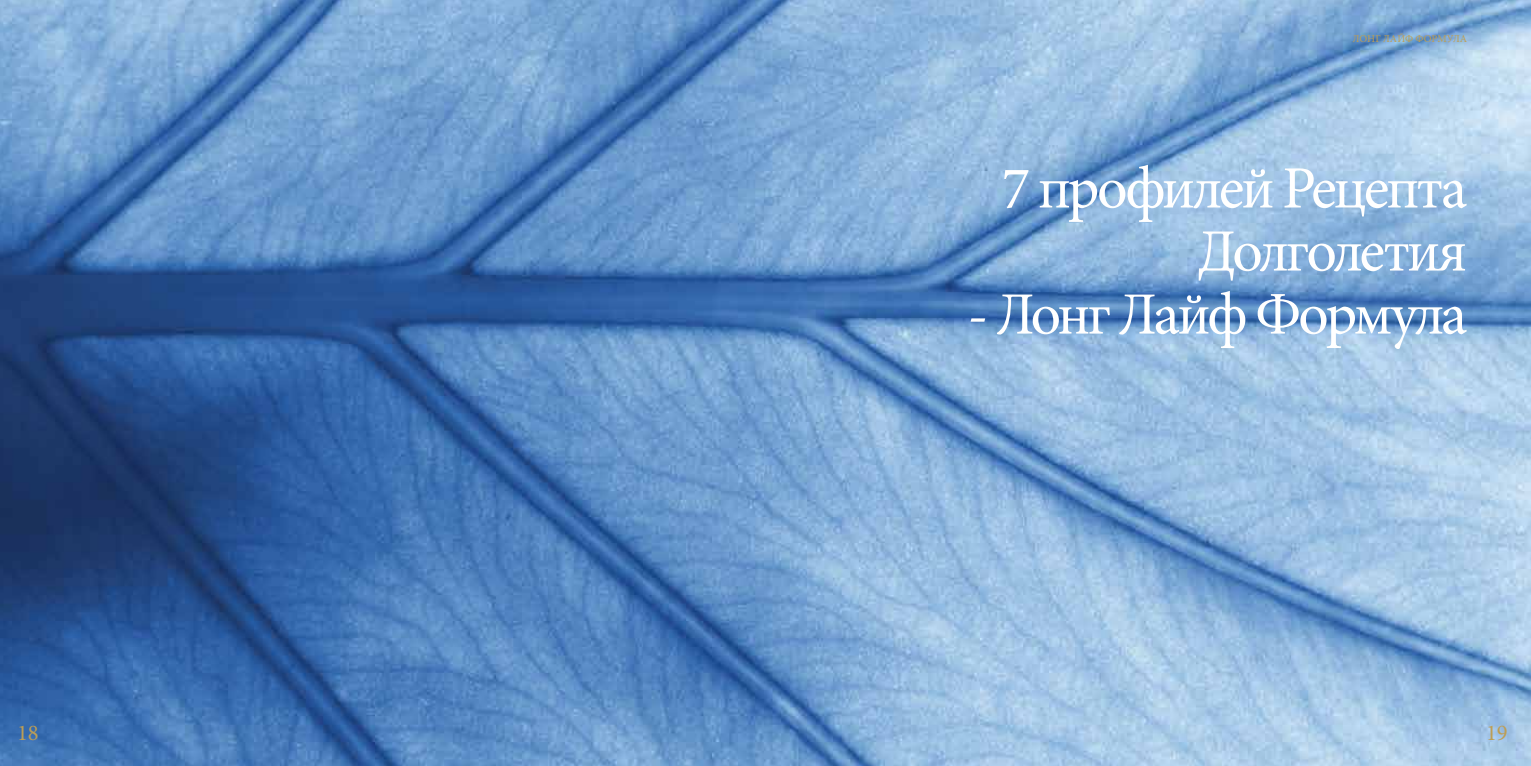
<style>
.page{position:relative;width:1531px;height:766px;background:#fff}
.page>*{position:absolute;margin:0;border:0;box-sizing:border-box;transform-origin:0 0}
.t1{font:60px/63px "Minion Pro";letter-spacing:-.05em;color:#fff;text-align:right}
.t2{font:22.5px "Minion Pro";color:#bd9e55}
.t3{font:10.5px "Minion Pro";color:#bd9e55}
</style>
<div class="page">
<img style="left:0;top:0;width:1531px;height:765px">
<p class="t3" style="left:1353px;top:32px;width:116px">ЛОНГ ЛАЙФ ФОРМУЛА</p>
<p class="t1" style="left:1001px;top:157px;width:467px">7 профилей Рецепта<br>Долголетия</p>
<p class="t1" style="left:967px;top:283px;width:501px">- Лонг Лайф Формула</p>
<p class="t2" style="left:17px;top:717px;width:23px">18</p>
<p class="t2" style="left:1486px;top:717px;width:23px">19</p>
</div>
